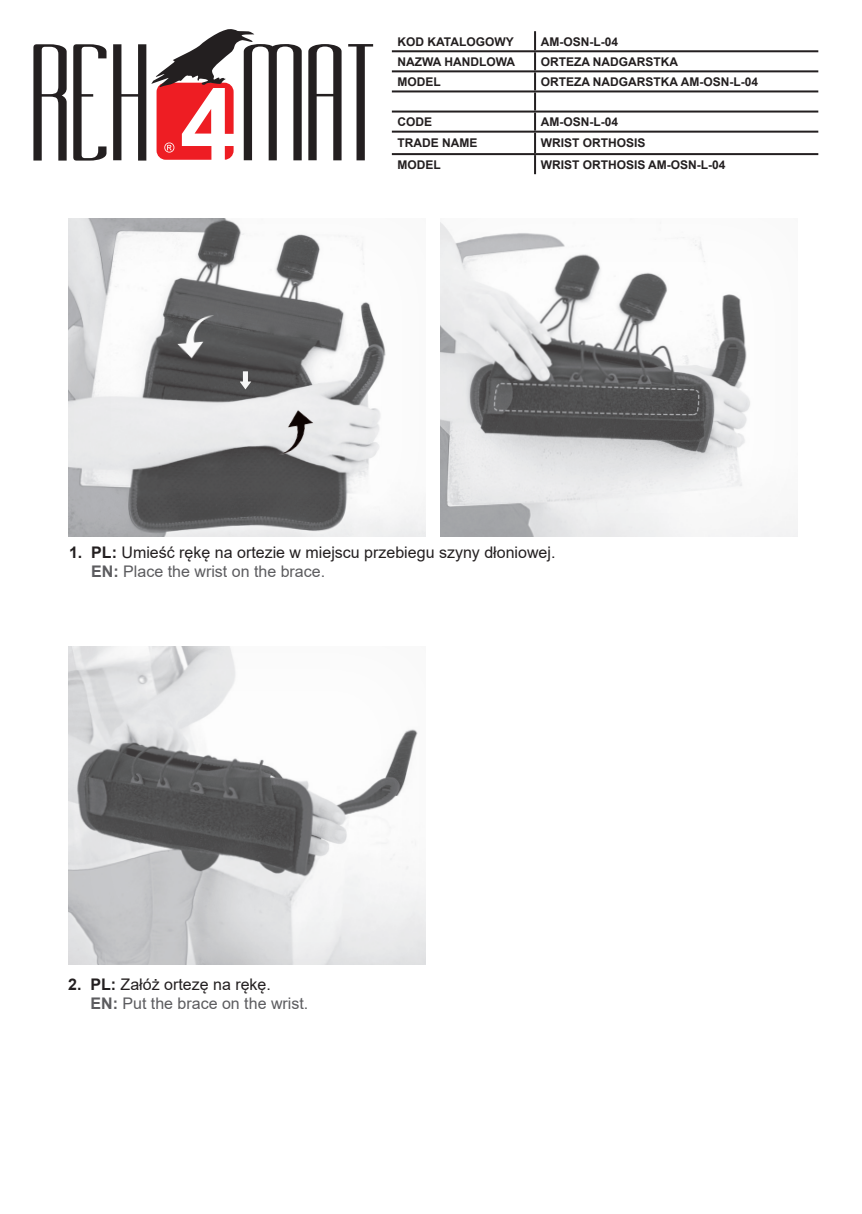
<style>
.page{position:relative;width:862px;height:1214px;background:#fff}
.page>*{position:absolute;margin:0;border:0;box-sizing:border-box;transform-origin:0 0}
.t1{font:16px/19.2px "Arial";color:#231f20}
.t2{font:16px/19.2px "Arial";color:#5c5c5f}
.t3{font:700 12px "Arial";color:#231f20}
.s1{font-weight:700}
.s2{font-weight:700;color:#5c5c5f}
.s3{color:#5c5c5f}
.s4{font-weight:700;color:#231f20}
.s5{color:#231f20}
</style>
<div class="page">
<hr style="left:392px;top:50px;width:143px;height:2px;background:#231f20">
<hr style="left:535px;top:50px;width:283px;height:2px;background:#231f20">
<hr style="left:392px;top:70px;width:143px;height:2px;background:#231f20">
<hr style="left:535px;top:70px;width:283px;height:2px;background:#231f20">
<hr style="left:392px;top:90px;width:143px;height:2px;background:#231f20">
<hr style="left:535px;top:90px;width:283px;height:2px;background:#231f20">
<hr style="left:392px;top:110px;width:143px;height:2px;background:#231f20">
<hr style="left:535px;top:110px;width:283px;height:2px;background:#231f20">
<svg style="left:534px;top:31px;width:2px;height:100px"></svg>
<hr style="left:392px;top:131px;width:143px;height:2px;background:#231f20">
<hr style="left:535px;top:131px;width:283px;height:2px;background:#231f20">
<hr style="left:534px;top:133px;width:2px;height:20px;background:#231f20">
<hr style="left:392px;top:153px;width:143px;height:2px;background:#231f20">
<hr style="left:535px;top:153px;width:283px;height:2px;background:#231f20">
<svg style="left:534px;top:155px;width:2px;height:19px"></svg>
<svg style="left:33px;top:29px;width:340px;height:131px"></svg>
<div style="left:68px;top:644px;width:359px;height:322px;background:#231f20;opacity:.03"></div>
<div style="left:68px;top:216px;width:359px;height:321px;background:#231f20;opacity:.03"></div>
<div style="left:440px;top:216px;width:359px;height:321px;background:#231f20;opacity:.03"></div>
<svg style="left:236px;top:365px;width:26px;height:26px"></svg>
<svg style="left:164px;top:305px;width:59px;height:58px"></svg>
<img style="left:268px;top:402px;width:59px;height:58px">
<p class="t3" style="left:397px;top:33px;width:118px">KOD KATALOGOWY</p>
<p class="t3" style="left:541px;top:33px;width:79px">AM-OSN-L-04</p>
<p class="t3" style="left:397px;top:53px;width:119px">NAZWA HANDLOWA</p>
<p class="t3" style="left:541px;top:53px;width:139px">ORTEZA NADGARSTKA</p>
<p class="t3" style="left:397px;top:73px;width:45px">MODEL</p>
<p class="t3" style="left:541px;top:73px;width:219px">ORTEZA NADGARSTKA AM-OSN-L-04</p>
<p class="t3" style="left:397px;top:113px;width:36px">CODE</p>
<p class="t3" style="left:541px;top:113px;width:79px">AM-OSN-L-04</p>
<p class="t3" style="left:397px;top:134px;width:81px">TRADE NAME</p>
<p class="t3" style="left:541px;top:134px;width:106px">WRIST ORTHOSIS</p>
<p class="t3" style="left:397px;top:156px;width:45px">MODEL</p>
<p class="t3" style="left:541px;top:156px;width:186px">WRIST ORTHOSIS AM-OSN-L-04</p>
<h1 class="t1" style="left:91px;top:542px;width:466px;text-indent:-22px"><span class="s1">1. PL:</span> Umieść rękę na ortezie w miejscu przebiegu szyny dłoniowej.<br><span class="s2">EN:</span> <span class="s3">Place the wrist on the brace.</span></h1>
<h1 class="t2" style="left:90px;top:974px;width:219px;text-indent:-22px"><span class="s4">2. PL:</span> <span class="s5">Załóż ortezę na rękę.<br></span><span class="s1">EN:</span> Put the brace on the wrist.</h1>
</div>
